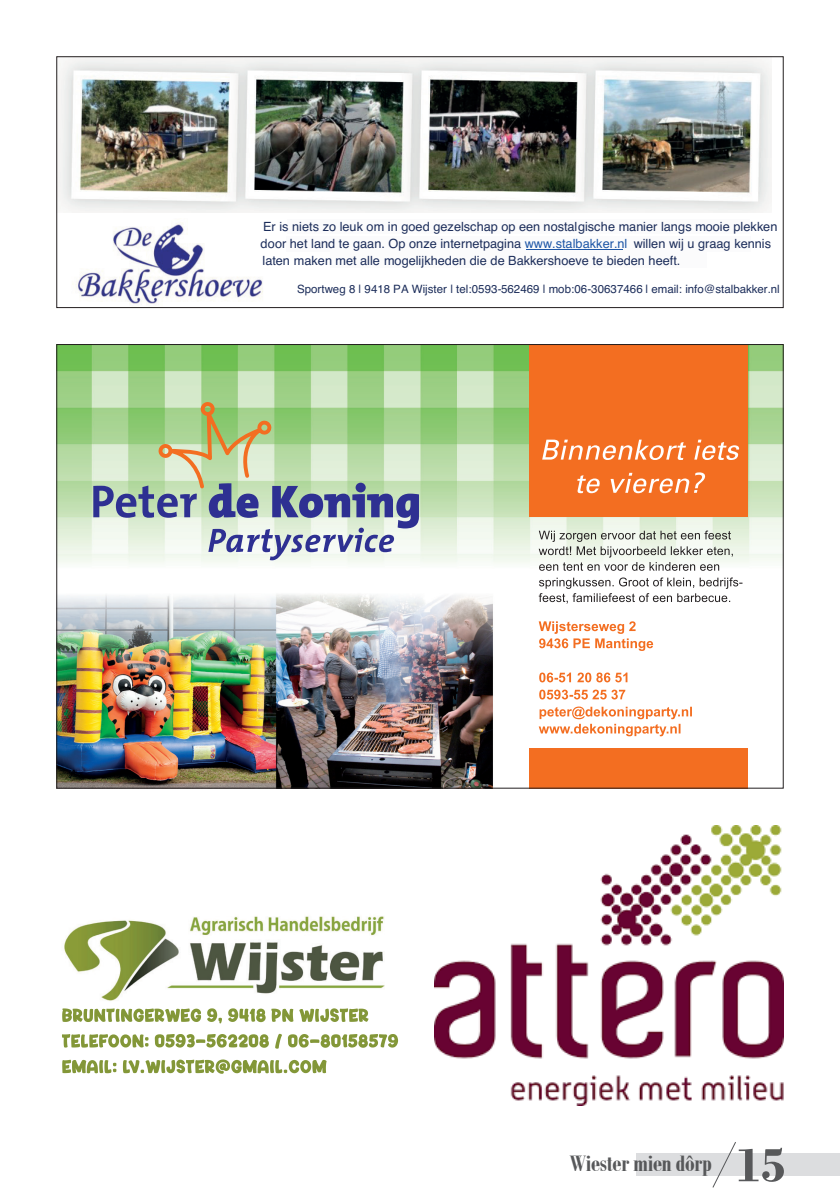
<style>
.page{position:relative;width:840px;height:1191px;background:#fff}
.page>*{position:absolute;margin:0;border:0;box-sizing:border-box;transform-origin:0 0}
.t1{font:700 24px "Bodoni MT Condensed";letter-spacing:-.02em;color:#57585a}
.t2{font:12.8px/16.8px "Helvetica";color:#1c2d5a}
.t3{font:11.4px "Helvetica";color:#1c2d5a}
.s1{color:#1e56a6}
.s2{font-family:"Bodoni";font-size:50px}
</style>
<div class="page">
<div style="left:635px;top:1153px;width:204px;height:22px;background:#dcdddf"></div>
<svg style="left:711px;top:1142px;width:25px;height:46px"></svg>
<img style="left:72px;top:222px;width:191px;height:83px">
<div style="left:287px;top:219px;width:462px;height:15px;background:#fbfbfc"></div>
<div style="left:286px;top:236px;width:464px;height:15px;background:#fbfbfc"></div>
<hr style="left:525px;top:249px;width:97px;height:1px;background:#1e56a6">
<div style="left:330px;top:253px;width:376px;height:15px;background:#fbfbfc"></div>
<img style="left:58px;top:58px;width:713px;height:155px">
<div style="left:56px;top:56px;width:727px;height:252px;border:1px solid #231f20"></div>
<img style="left:58px;top:346px;width:723px;height:440px">
<div style="left:529px;top:344px;width:218px;height:173px;background:#f36e21"></div>
<svg style="left:577px;top:472px;width:128px;height:21px"></svg>
<svg style="left:542px;top:439px;width:197px;height:21px"></svg>
<svg style="left:538px;top:706px;width:153px;height:30px"></svg>
<svg style="left:539px;top:689px;width:86px;height:10px"></svg>
<svg style="left:539px;top:672px;width:88px;height:10px"></svg>
<svg style="left:538px;top:621px;width:114px;height:30px"></svg>
<svg style="left:93px;top:400px;width:326px;height:160px;background:#b3c7af"></svg>
<svg style="left:538px;top:577px;width:204px;height:26px"></svg>
<svg style="left:538px;top:530px;width:194px;height:41px"></svg>
<div style="left:529px;top:748px;width:218px;height:40px;background:#f36e21"></div>
<img style="left:64px;top:916px;width:335px;height:129px">
<svg style="left:62px;top:1008px;width:139px;height:14px"></svg>
<svg style="left:207px;top:1008px;width:15px;height:15px"></svg>
<svg style="left:228px;top:1008px;width:37px;height:14px"></svg>
<svg style="left:271px;top:1008px;width:22px;height:13px"></svg>
<svg style="left:299px;top:1008px;width:69px;height:14px"></svg>
<svg style="left:62px;top:1034px;width:86px;height:13px"></svg>
<svg style="left:155px;top:1034px;width:114px;height:13px"></svg>
<svg style="left:275px;top:1033px;width:7px;height:15px"></svg>
<svg style="left:288px;top:1034px;width:110px;height:13px"></svg>
<svg style="left:62px;top:1059px;width:54px;height:14px"></svg>
<svg style="left:123px;top:1059px;width:203px;height:14px"></svg>
<img style="left:434px;top:825px;width:348px;height:280px">
<p class="t2" style="left:260px;top:219px;width:518px">Er is niets zo leuk om in goed gezelschap op een nostalgische manier langs mooie plekken door het land te gaan. Op onze internetpagina <span class="s1">www.stalbakker.nl</span> willen wij u graag kennis laten maken met alle mogelijkheden die de Bakkershoeve te bieden heeft.</p>
<p class="t3" style="left:297px;top:280px;width:484px">Sportweg 8 | 9418 PA Wijster | tel:0593-562469 | mob:06-30637466 | email: info@stalbakker.nl</p>
<h1 class="t1" style="left:569px;top:1148px;width:217px">Wiester mien dôrp <span class="s2">15</span></h1>
</div>
